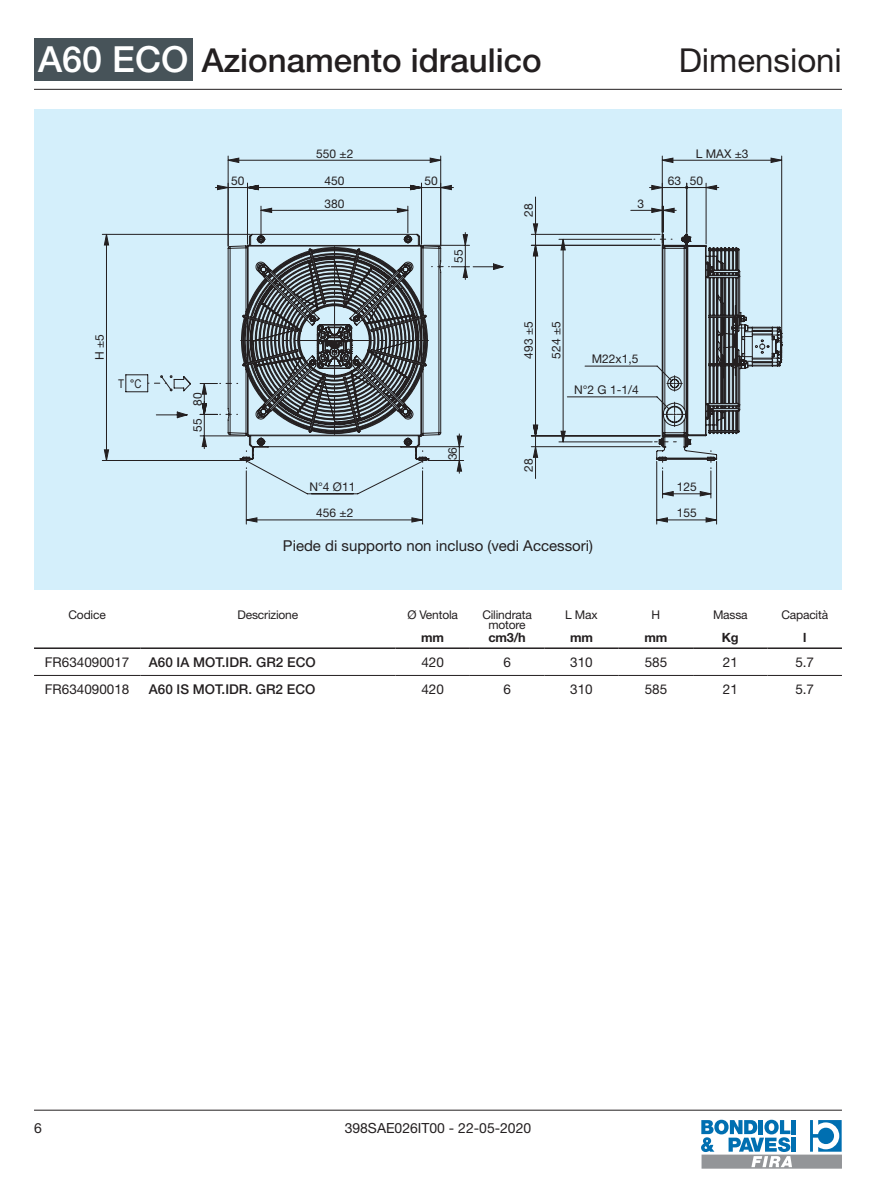
<style>
.page{position:relative;width:893px;height:1191px;background:#fff}
.page>*{position:absolute;margin:0;border:0;box-sizing:border-box;transform-origin:0 0}
.t1{font:500 33px "Helvetica Neue LT Std";color:#231f20}
.t2{font:33px "Helvetica Neue LT Std";color:#231f20}
.t3{font:15px "Helvetica Neue LT Std";color:#231f20}
.t4{font:13.95px "Helvetica Neue LT Std";color:#231f20}
.t5{font:13.5px "Helvetica Neue LT Std";color:#231f20}
.t6{font:500 13.5px "Helvetica Neue LT Std";color:#231f20}
.t7{font:700 12.75px "Helvetica Neue LT Std";letter-spacing:-.015em;color:#231f20}
.t8{font:12px/26.1px "Helvetica Neue LT Std";letter-spacing:-.015em;color:#231f20}
.t9{font:12px "Arial Narrow";color:#231f20}
.s1{font-size:36px;color:#fff}
</style>
<div class="page">
<hr style="left:34px;top:89px;width:808px;height:1px;background:#231f20">
<hr style="left:34px;top:1109px;width:808px;height:1px;background:#231f20">
<svg style="left:701px;top:1119px;width:141px;height:49px"></svg>
<div style="left:34px;top:38px;width:159px;height:43px;background:#475359"></div>
<div style="left:34px;top:109px;width:808px;height:480px;background:#d4effb"></div>
<hr style="left:247px;top:183px;width:1px;height:61px;background:#231f20">
<hr style="left:421px;top:183px;width:1px;height:61px;background:#231f20">
<hr style="left:246px;top:471px;width:1px;height:53px;background:#231f20">
<hr style="left:422px;top:471px;width:1px;height:53px;background:#231f20">
<hr style="left:440px;top:156px;width:1px;height:90px;background:#231f20">
<hr style="left:228px;top:156px;width:1px;height:90px;background:#231f20">
<hr style="left:102px;top:460px;width:140px;height:1px;background:#231f20">
<hr style="left:102px;top:234px;width:148px;height:1px;background:#231f20">
<svg style="left:215px;top:185px;width:238px;height:5px"></svg>
<svg style="left:246px;top:517px;width:177px;height:5px"></svg>
<svg style="left:228px;top:158px;width:213px;height:5px"></svg>
<svg style="left:104px;top:234px;width:96px;height:226px"></svg>
<svg style="left:177px;top:264px;width:326px;height:154px"></svg>
<svg style="left:246px;top:365px;width:405px;height:129px"></svg>
<hr style="left:706px;top:183px;width:1px;height:61px;background:#231f20">
<hr style="left:631px;top:210px;width:31px;height:1px;background:#231f20">
<hr style="left:662px;top:156px;width:1px;height:76px;background:#231f20">
<hr style="left:781px;top:156px;width:1px;height:190px;background:#231f20">
<hr style="left:686px;top:183px;width:1px;height:60px;background:#231f20">
<hr style="left:716px;top:461px;width:1px;height:63px;background:#231f20">
<hr style="left:656px;top:461px;width:1px;height:63px;background:#231f20">
<hr style="left:559px;top:441px;width:93px;height:1px;background:#231f20">
<hr style="left:559px;top:239px;width:93px;height:1px;background:#231f20">
<hr style="left:531px;top:234px;width:129px;height:1px;background:#231f20">
<hr style="left:535px;top:197px;width:1px;height:37px;background:#231f20">
<hr style="left:531px;top:245px;width:129px;height:1px;background:#231f20">
<hr style="left:531px;top:435px;width:129px;height:1px;background:#231f20">
<hr style="left:531px;top:446px;width:129px;height:1px;background:#231f20">
<hr style="left:535px;top:447px;width:1px;height:31px;background:#231f20">
<svg style="left:662px;top:158px;width:120px;height:5px"></svg>
<svg style="left:649px;top:185px;width:70px;height:5px"></svg>
<svg style="left:656px;top:517px;width:61px;height:5px"></svg>
<svg style="left:561px;top:239px;width:5px;height:203px"></svg>
<svg style="left:533px;top:223px;width:5px;height:235px"></svg>
<svg style="left:200px;top:206px;width:269px;height:267px"></svg>
<svg style="left:651px;top:206px;width:131px;height:292px"></svg>
<hr style="left:34px;top:647px;width:106px;height:2px;background:#231f20">
<hr style="left:140px;top:647px;width:255px;height:2px;background:#231f20">
<hr style="left:395px;top:647px;width:75px;height:2px;background:#231f20">
<hr style="left:470px;top:647px;width:74px;height:2px;background:#231f20">
<hr style="left:544px;top:647px;width:75px;height:2px;background:#231f20">
<hr style="left:619px;top:647px;width:74px;height:2px;background:#231f20">
<hr style="left:693px;top:647px;width:74px;height:2px;background:#231f20">
<hr style="left:767px;top:647px;width:75px;height:2px;background:#231f20">
<hr style="left:34px;top:675px;width:106px;height:1px;background:#231f20">
<hr style="left:140px;top:675px;width:255px;height:1px;background:#231f20">
<hr style="left:395px;top:675px;width:75px;height:1px;background:#231f20">
<hr style="left:470px;top:675px;width:74px;height:1px;background:#231f20">
<hr style="left:544px;top:675px;width:75px;height:1px;background:#231f20">
<hr style="left:619px;top:675px;width:74px;height:1px;background:#231f20">
<hr style="left:693px;top:675px;width:74px;height:1px;background:#231f20">
<hr style="left:767px;top:675px;width:75px;height:1px;background:#231f20">
<h1 class="t1" style="left:38px;top:41px;width:505px"><span class="s1">A60 ECO</span> Azionamento idraulico</h1>
<h1 class="t2" style="left:679px;top:41px;width:165px">Dimensioni</h1>
<p class="t8" style="left:86px;top:360px;width:27px;rotate:-90deg">H ±5</p>
<p class="t9" style="left:118px;top:374px;width:25px">T °C</p>
<p class="t8" style="left:184px;top:432px;width:41px;rotate:-90deg">55 80</p>
<p class="t8" style="left:316px;top:140px;width:39px">550 ±2</p>
<p class="t8" style="left:231px;top:167px;width:15px">50</p>
<p class="t8" style="left:325px;top:167px;width:22px">450</p>
<p class="t8" style="left:424px;top:167px;width:15px">50</p>
<p class="t8" style="left:325px;top:190px;width:22px">380</p>
<p class="t8" style="left:445px;top:263px;width:15px;rotate:-90deg">55</p>
<p class="t8" style="left:309px;top:473px;width:47px">N°4 Ø11</p>
<p class="t8" style="left:316px;top:499px;width:39px">456 ±2</p>
<p class="t8" style="left:439px;top:460px;width:15px;rotate:-90deg">36</p>
<p class="t8" style="left:515px;top:217px;width:15px;rotate:-90deg">28</p>
<p class="t8" style="left:638px;top:190px;width:8px">3</p>
<p class="t8" style="left:515px;top:359px;width:39px;rotate:-90deg">493 ±5</p>
<p class="t8" style="left:543px;top:359px;width:39px;rotate:-90deg">524 ±5</p>
<p class="t8" style="left:592px;top:346px;width:48px">M22x1,5</p>
<p class="t8" style="left:574px;top:377px;width:66px">N°2 G 1-1/4</p>
<p class="t8" style="left:515px;top:472px;width:15px;rotate:-90deg">28</p>
<p class="t3" style="left:283px;top:536px;width:312px">Piede di supporto non incluso (vedi Accessori)</p>
<p class="t8" style="left:696px;top:140px;width:54px">L MAX ±3</p>
<p class="t8" style="left:668px;top:167px;width:37px">63 50</p>
<p class="t8" style="left:677px;top:473px;width:22px">125<br>155</p>
<p class="t8" style="left:69px;top:602px;width:39px">Codice</p>
<p class="t8" style="left:238px;top:602px;width:62px">Descrizione</p>
<p class="t8" style="left:407px;top:602px;width:52px">Ø Ventola</p>
<p class="t7" style="left:421px;top:629px;width:24px">mm</p>
<p class="t8" style="left:482px;top:610px;width:51px;line-height:9.9px;text-align:center">Cilindrata motore</p>
<p class="t7" style="left:488px;top:629px;width:39px">cm3/h</p>
<p class="t8" style="left:565px;top:602px;width:34px">L Max</p>
<p class="t7" style="left:570px;top:629px;width:24px">mm</p>
<p class="t8" style="left:652px;top:602px;width:10px">H</p>
<p class="t7" style="left:644px;top:629px;width:24px">mm</p>
<p class="t8" style="left:713px;top:602px;width:36px">Massa</p>
<p class="t7" style="left:722px;top:629px;width:18px">Kg</p>
<p class="t8" style="left:781px;top:602px;width:48px">Capacità</p>
<p class="t7" style="left:803px;top:629px;width:5px">l</p>
<p class="t5" style="left:45px;top:654px;width:86px">FR634090017</p>
<p class="t6" style="left:149px;top:654px;width:168px">A60 IA MOT.IDR. GR2 ECO</p>
<p class="t5" style="left:421px;top:654px;width:24px">420</p>
<p class="t5" style="left:503px;top:654px;width:9px">6</p>
<p class="t5" style="left:570px;top:654px;width:24px">310</p>
<p class="t5" style="left:645px;top:654px;width:24px">585</p>
<p class="t5" style="left:723px;top:654px;width:17px">21</p>
<p class="t5" style="left:795px;top:654px;width:20px">5.7</p>
<p class="t5" style="left:45px;top:681px;width:86px">FR634090018</p>
<p class="t6" style="left:149px;top:681px;width:168px">A60 IS MOT.IDR. GR2 ECO</p>
<p class="t5" style="left:421px;top:681px;width:24px">420</p>
<p class="t5" style="left:503px;top:681px;width:9px">6</p>
<p class="t5" style="left:570px;top:681px;width:24px">310</p>
<p class="t5" style="left:645px;top:681px;width:24px">585</p>
<p class="t5" style="left:723px;top:681px;width:17px">21</p>
<p class="t5" style="left:795px;top:681px;width:20px">5.7</p>
<p class="t4" style="left:34px;top:1119px;width:9px">6</p>
<p class="t4" style="left:345px;top:1119px;width:188px">398SAE026IT00 - 22-05-2020</p>
</div>
